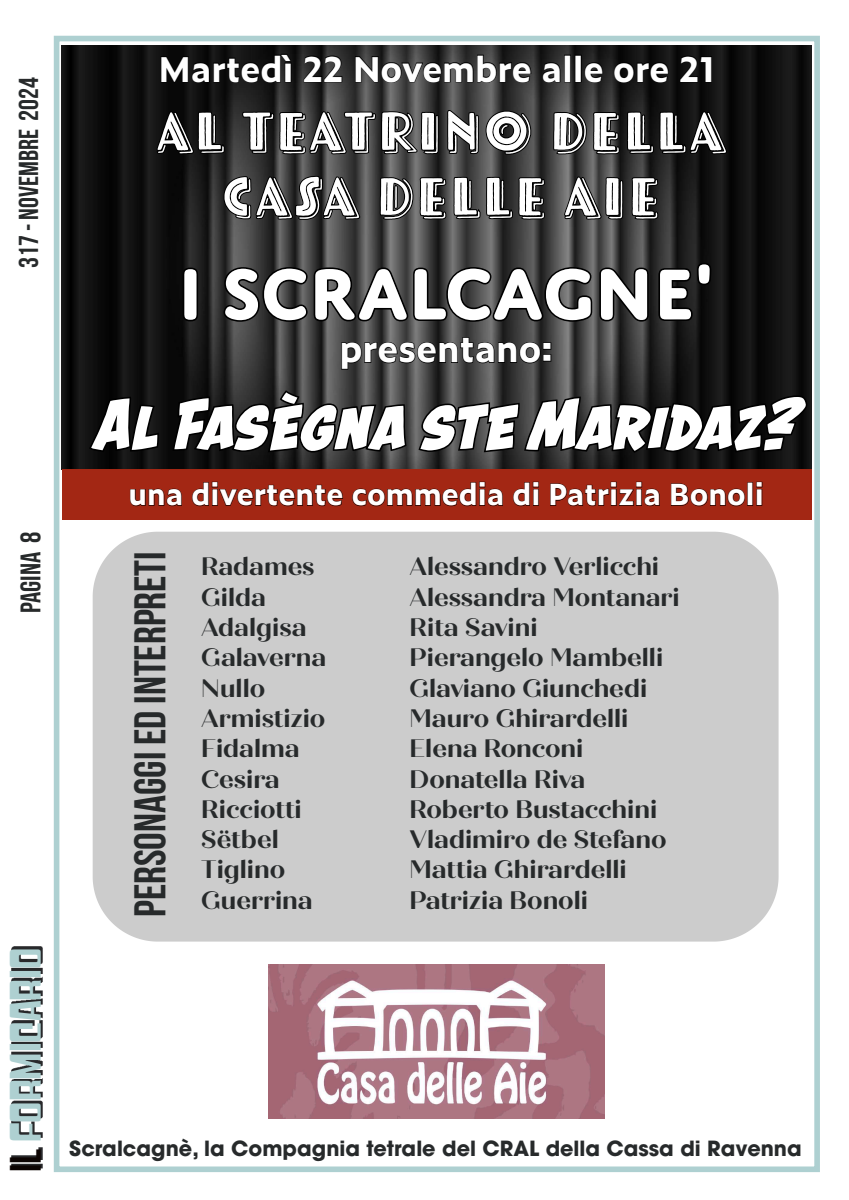
<style>
.page{position:relative;width:849px;height:1200px;background:#fff}
.page>*{position:absolute;margin:0;border:0;box-sizing:border-box;transform-origin:0 0}
.t1{font:700 76.88px "Domus Titling";color:#fff}
.t2{font:italic 700 75.62px "Astounder Squared BB";color:#fff}
.t3{font:54.38px/65.2px "Tomarik Display Line Shadow";color:#fff;text-align:center}
.t4{font:44.38px "Bebas Neue";color:#272a2b}
.t5{font:700 38.44px "Gyparody Rg";color:#aed0d1}
.t6{font:700 35px "Zeitung Micro Pro";color:#fff}
.t7{font:700 33.75px "Zeitung Micro Pro";color:#fff}
.t8{font:700 28.75px "Zeitung Micro Pro";color:#fff}
.t9{font:28.25px "Bebas Neue";color:#272a2b}
.t10{font:27.38px "Bebas Neue";color:#272a2b}
.t11{font:700 25.25px/30.3px "Quiche Display";color:#272a2b}
.t12{font:700 20.81px "ITC Avant Garde Pro";color:#272a2b}
.s1{font-family:"Bebas Neue";font-weight:400;font-size:43.94px;color:#0c0402}
</style>
<div class="page">
<img style="left:62px;top:46px;width:749px;height:424px">
<img style="left:11px;top:918px;width:43px;height:254px">
<div style="left:54px;top:36px;width:765px;height:1136px;border:6px solid #aed0d1"></div>
<svg style="left:156px;top:110px;width:571px;height:110px"></svg>
<svg style="left:161px;top:54px;width:550px;height:29px"></svg>
<svg style="left:183px;top:263px;width:528px;height:59px"></svg>
<div style="left:62px;top:470px;width:749px;height:50px;background:#a32714"></div>
<svg style="left:341px;top:337px;width:210px;height:33px"></svg>
<svg style="left:89px;top:390px;width:718px;height:63px"></svg>
<svg style="left:130px;top:482px;width:632px;height:24px"></svg>
<div style="left:93px;top:532px;width:685px;height:410px;background:#ccc"></div>
<img style="left:269px;top:964px;width:335px;height:155px">
<p class="t10" style="left:14px;top:268px;width:192px;rotate:-90deg">317 - NOVEMBRE 2024</p>
<p class="t9" style="left:15px;top:613px;width:83px;rotate:-90deg">PAGINA 8</p>
<h3 class="t5" style="left:2px;top:1172px;width:226px;rotate:-90deg"><span class="s1">IL</span> Formicario</h3>
<h3 class="t7" style="left:158px;top:43px;width:558px">Martedì 22 Novembre alle ore 21</h3>
<h3 class="t3" style="left:154px;top:94px;width:572px">AL TEATRINO DELLA<br>CASA DELLE AIE</h3>
<h1 class="t1" style="left:178px;top:248px;width:538px">I SCRALCAGNE'</h1>
<h3 class="t6" style="left:339px;top:322px;width:215px">presentano:</h3>
<h2 class="t2" style="left:93px;top:379px;width:708px">Al Fasègna ste Maridaz?</h2>
<p class="t8" style="left:128px;top:472px;width:636px">una divertente commedia di Patrizia Bonoli</p>
<h3 class="t4" style="left:126px;top:917px;width:367px;rotate:-90deg">Personaggi ed interpreti</h3>
<p class="t11" style="left:201px;top:552px;width:126px">Radames<br>Gilda<br>Adalgisa<br>Galaverna<br>Nullo<br>Armistizio<br>Fidalma<br>Cesira<br>Ricciotti<br>Sëtbel<br>Tiglino<br>Guerrina</p>
<p class="t11" style="left:409px;top:552px;width:272px">Alessandro Verlicchi<br>Alessandra Montanari<br>Rita Savini<br>Pierangelo Mambelli<br>Glaviano Giunchedi<br>Mauro Ghirardelli<br>Elena Ronconi<br>Donatella Riva<br>Roberto Bustacchini<br>Vladimiro de Stefano<br>Mattia Ghirardelli</p>
<p class="t11" style="left:409px;top:885px;width:180px">Patrizia Bonoli</p>
<p class="t12" style="left:69px;top:1135px;width:734px">Scralcagnè, la Compagnia tetrale del CRAL della Cassa di Ravenna</p>
</div>
